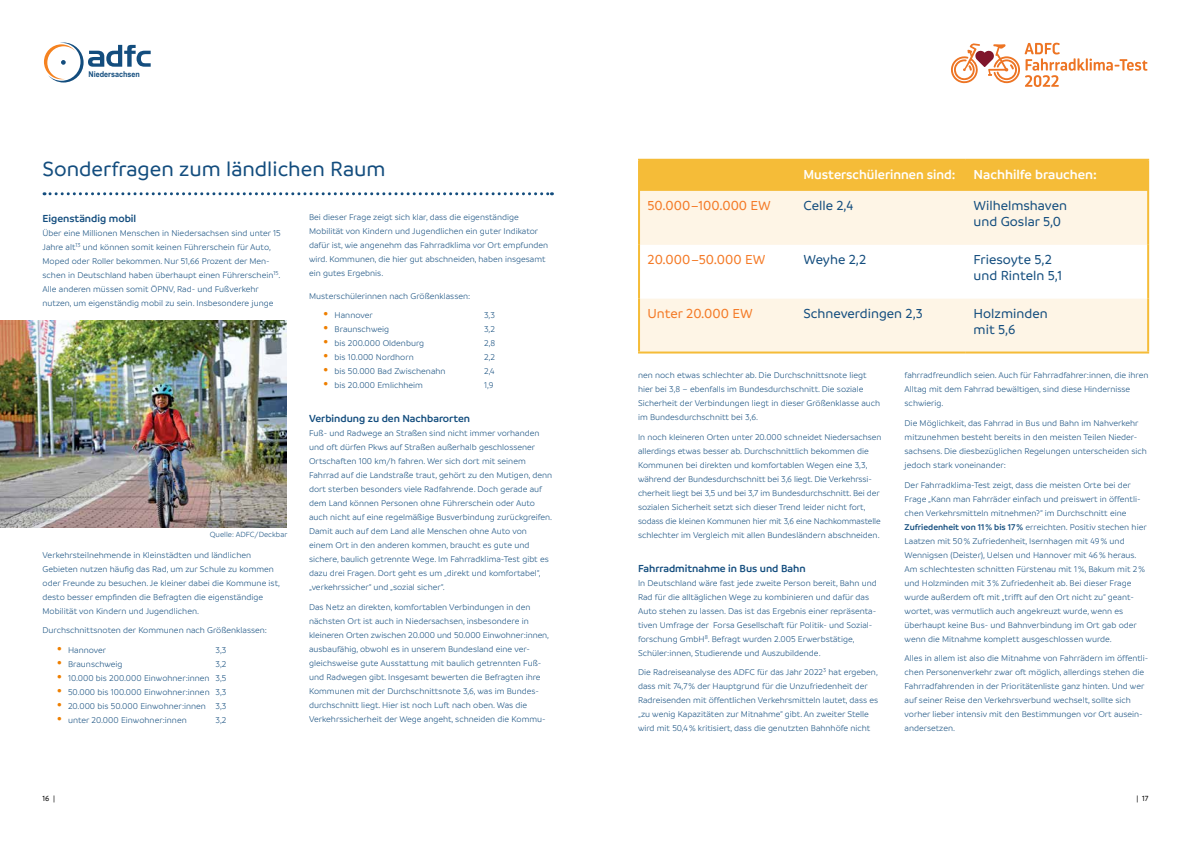
<style>
.page{position:relative;width:1191px;height:842px;background:#fff}
.page>*{position:absolute;margin:0;border:0;box-sizing:border-box;transform-origin:0 0}
.t1{font:500 22px "Branding";color:#134d7e}
.t2{font:500 14px/16px "Branding";color:#134d7e}
.t3{font:500 14px "Branding";color:#f47925}
.t4{font:600 14px "Branding";color:#fff}
.t5{font:600 11px "Branding";color:#134d7e}
.t6{font:300 9px/14px "Branding";color:#134d7e}
.t7{font:300 8px "Branding";color:#134d7e}
.t8{font:700 8px "Arial Narrow";color:#134d7e;scale:1.1 1}
.t9{font:500 8px "Branding";color:#000}
.s1{font-weight:500;font-size:16px;color:#ee7f00}
.s2{font-weight:600}
</style>
<div class="page">
<svg style="left:44px;top:43px;width:107px;height:40px"></svg>
<svg style="left:951px;top:43px;width:196px;height:44px"></svg>
<div style="left:640px;top:161px;width:507px;height:30px;background:#f5bc38"></div>
<svg style="left:640px;top:191px;width:507px;height:160px;fill:#fef5e6"></svg>
<hr style="left:638px;top:159px;width:157px;height:2px;background:#f5bc38">
<hr style="left:638px;top:161px;width:2px;height:30px;background:#f5bc38">
<hr style="left:795px;top:159px;width:170px;height:2px;background:#f5bc38">
<hr style="left:965px;top:159px;width:184px;height:2px;background:#f5bc38">
<hr style="left:1147px;top:161px;width:2px;height:30px;background:#f5bc38">
<hr style="left:638px;top:191px;width:2px;height:54px;background:#f5bc38">
<hr style="left:1147px;top:191px;width:2px;height:54px;background:#f5bc38">
<hr style="left:638px;top:245px;width:2px;height:54px;background:#f5bc38">
<hr style="left:1147px;top:245px;width:2px;height:54px;background:#f5bc38">
<hr style="left:638px;top:299px;width:2px;height:52px;background:#f5bc38">
<hr style="left:1147px;top:299px;width:2px;height:52px;background:#f5bc38">
<hr style="left:638px;top:351px;width:157px;height:2px;background:#f5bc38">
<hr style="left:795px;top:351px;width:170px;height:2px;background:#f5bc38">
<hr style="left:965px;top:351px;width:184px;height:2px;background:#f5bc38">
<svg style="left:44px;top:192px;width:508px;height:3px"></svg>
<img style="left:0;top:321px;width:286px;height:207px">
<p class="t8" style="left:89px;top:68px;width:48px">Niedersachsen</p>
<h1 class="t1" style="left:43px;top:157px;width:344px">Sonderfragen zum ländlichen Raum</h1>
<p class="t5" style="left:43px;top:212px;width:95px">Eigenständig mobil</p>
<p class="t6" style="left:43px;top:226px;width:240px">Über eine Millionen Menschen in Niedersachsen sind unter 15<br>Jahre alt<sup>13</sup> und können somit keinen Führerschein für Auto, Moped oder Roller bekommen. Nur 51,66 Prozent der Men&shy;schen in Deutschland haben überhaupt einen Führerschein<sup>15</sup>.<br>Alle anderen müssen somit ÖPNV, Rad- und Fußverkehr nutzen, um eigenständig mobil zu sein. Insbesondere junge</p>
<p class="t7" style="left:210px;top:530px;width:79px">Quelle: ADFC/Deckbar</p>
<p class="t6" style="left:43px;top:548px;width:239px">Verkehrsteilnehmende in Kleinstädten und ländlichen Gebieten nutzen häufig das Rad, um zur Schule zu kommen oder Freunde zu besuchen. Je kleiner dabei die Kommune ist, desto besser empfinden die Befragten die eigenständige Mobilität von Kindern und Jugendlichen.</p>
<p class="t6" style="left:43px;top:623px;width:226px">Durchschnittsnoten der Kommunen nach Größenklassen:</p>
<p class="t6" style="left:56px;top:643px;width:51px"><span class="s1">•</span> Hannover</p>
<p class="t6" style="left:216px;top:643px;width:12px">3,3</p>
<p class="t6" style="left:56px;top:657px;width:68px"><span class="s1">•</span> Braunschweig</p>
<p class="t6" style="left:216px;top:657px;width:12px">3,2</p>
<p class="t6" style="left:56px;top:671px;width:172px"><span class="s1">•</span> 10.000 bis 200.000 Einwohner:innen 3,5</p>
<p class="t6" style="left:56px;top:685px;width:172px"><span class="s1">•</span> 50.000 bis 100.000 Einwohner:innen 3,3</p>
<p class="t6" style="left:56px;top:699px;width:172px"><span class="s1">•</span> 20.000 bis 50.000 Einwohner:innen 3,3</p>
<p class="t6" style="left:56px;top:713px;width:132px"><span class="s1">•</span> unter 20.000 Einwohner:innen</p>
<p class="t6" style="left:216px;top:713px;width:12px">3,2</p>
<p class="t6" style="left:309px;top:210px;width:241px">Bei dieser Frage zeigt sich klar, dass die eigenständige Mobilität von Kindern und Jugendlichen ein guter Indikator dafür ist, wie angenehm das Fahrradklima vor Ort empfunden wird. Kommunen, die hier gut abschneiden, haben insgesamt ein gutes Ergebnis.</p>
<p class="t6" style="left:309px;top:289px;width:163px">Musterschülerinnen nach Größenklassen:</p>
<p class="t6" style="left:323px;top:308px;width:51px"><span class="s1">•</span> Hannover</p>
<p class="t6" style="left:484px;top:308px;width:12px">3,3</p>
<p class="t6" style="left:323px;top:322px;width:68px"><span class="s1">•</span> Braunschweig</p>
<p class="t6" style="left:484px;top:322px;width:12px">3,2</p>
<p class="t6" style="left:323px;top:336px;width:103px"><span class="s1">•</span> bis 200.000 Oldenburg</p>
<p class="t6" style="left:484px;top:336px;width:13px">2,8</p>
<p class="t6" style="left:323px;top:350px;width:92px"><span class="s1">•</span> bis 10.000 Nordhorn</p>
<p class="t6" style="left:484px;top:350px;width:12px">2,2</p>
<p class="t6" style="left:323px;top:364px;width:124px"><span class="s1">•</span> bis 50.000 Bad Zwischenahn</p>
<p class="t6" style="left:484px;top:364px;width:12px">2,4</p>
<p class="t6" style="left:323px;top:378px;width:102px"><span class="s1">•</span> bis 20.000 Emlichheim</p>
<p class="t6" style="left:484px;top:378px;width:11px">1,9</p>
<p class="t5" style="left:309px;top:412px;width:163px">Verbindung zu den Nachbarorten</p>
<p class="t6" style="left:309px;top:426px;width:245px">Fuß- und Radwege an Straßen sind nicht immer vorhanden und oft dürfen Pkws auf Straßen außerhalb geschlossener Ortschaften 100 km/h fahren. Wer sich dort mit seinem Fahrrad auf die Landstraße traut, gehört zu den Mutigen, denn dort sterben besonders viele Radfahrende. Doch gerade auf dem Land können Personen ohne Führerschein oder Auto auch nicht auf eine regelmäßige Busverbindung zurückgreifen.<br>Damit auch auf dem Land alle Menschen ohne Auto von einem Ort in den anderen kommen, braucht es gute und sichere, baulich getrennte Wege. Im Fahrradklima-Test gibt es dazu drei Fragen. Dort geht es um „direkt und komfortabel“, „verkehrssicher“ und „sozial sicher“.</p>
<p class="t6" style="left:309px;top:600px;width:241px">Das Netz an direkten, komfortablen Verbindungen in den nächsten Ort ist auch in Niedersachsen, insbesondere in kleineren Orten zwischen 20.000 und 50.000 Einwohner:innen, ausbaufähig, obwohl es in unserem Bundesland eine ver&shy;gleichsweise gute Ausstattung mit baulich getrennten Fuß&shy;und Radwegen gibt. Insgesamt bewerten die Befragten ihre Kommunen mit der Durchschnittsnote 3,6, was im Bundes&shy;durchschnitt liegt. Hier ist noch Luft nach oben. Was die Verkehrssicherheit der Wege angeht, schneiden die Kommu-</p>
<h2 class="t4" style="left:803px;top:167px;width:154px">Musterschülerinnen sind:</h2>
<h2 class="t4" style="left:973px;top:167px;width:125px">Nachhilfe brauchen:</h2>
<h2 class="t3" style="left:647px;top:198px;width:125px">50.000–100.000 EW</h2>
<h2 class="t2" style="left:803px;top:198px;width:51px">Celle 2,4</h2>
<h2 class="t2" style="left:973px;top:198px;width:95px">Wilhelmshaven und Goslar 5,0</h2>
<h2 class="t3" style="left:647px;top:252px;width:119px">20.000–50.000 EW</h2>
<h2 class="t2" style="left:803px;top:252px;width:64px">Weyhe 2,2</h2>
<h2 class="t2" style="left:973px;top:252px;width:90px">Friesoyte 5,2 und Rinteln 5,1</h2>
<h2 class="t3" style="left:647px;top:306px;width:107px">Unter 20.000 EW</h2>
<h2 class="t2" style="left:803px;top:305px;width:121px">Schneverdingen 2,3</h2>
<h2 class="t2" style="left:973px;top:305px;width:76px">Holzminden mit 5,6</h2>
<p class="t6" style="left:638px;top:369px;width:244px">nen noch etwas schlechter ab. Die Durchschnittsnote liegt hier bei 3,8 – ebenfalls im Bundesdurchschnitt. Die soziale Sicherheit der Verbindungen liegt in dieser Größenklasse auch im Bundesdurchschnitt bei 3,6.</p>
<p class="t6" style="left:638px;top:430px;width:245px">In noch kleineren Orten unter 20.000 schneidet Niedersachsen allerdings etwas besser ab. Durchschnittlich bekommen die Kommunen bei direkten und komfortablen Wegen eine 3,3, während der Bundesdurchschnitt bei 3,6 liegt. Die Verkehrssi&shy;cherheit liegt bei 3,5 und bei 3,7 im Bundesdurchschnitt. Bei der sozialen Sicherheit setzt sich dieser Trend leider nicht fort, sodass die kleinen Kommunen hier mit 3,6 eine Nachkommastelle schlechter im Vergleich mit allen Bundesländern abschneiden.</p>
<p class="t5" style="left:638px;top:562px;width:169px">Fahrradmitnahme in Bus und Bahn</p>
<p class="t6" style="left:638px;top:576px;width:240px">In Deutschland wäre fast jede zweite Person bereit, Bahn und Rad für die alltäglichen Wege zu kombinieren und dafür das Auto stehen zu lassen. Das ist das Ergebnis einer repräsenta&shy;tiven Umfrage der Forsa Gesellschaft für Politik- und Sozial&shy;forschung GmbH<sup>8</sup>. Befragt wurden 2.005 Erwerbstätige, Schüler:innen, Studierende und Auszubildende.</p>
<p class="t6" style="left:638px;top:665px;width:242px">Die Radreiseanalyse des ADFC für das Jahr 2022<sup>3</sup> hat ergeben, dass mit 74,7% der Hauptgrund für die Unzufriedenheit der Radreisenden mit öffentlichen Verkehrsmitteln lautet, dass es „zu wenig Kapazitäten zur Mitnahme“ gibt. An zweiter Stelle wird mit 50,4% kritisiert, dass die genutzten Bahnhöfe nicht</p>
<p class="t6" style="left:904px;top:368px;width:245px">fahrradfreundlich seien. Auch für Fahrradfahrer:innen, die ihren<br>Alltag mit dem Fahrrad bewältigen, sind diese Hindernisse schwierig.</p>
<p class="t6" style="left:904px;top:416px;width:244px">Die Möglichkeit, das Fahrrad in Bus und Bahn im Nahverkehr mitzunehmen besteht bereits in den meisten Teilen Nieder&shy;sachsens. Die diesbezüglichen Regelungen unterscheiden sich jedoch stark voneinander:</p>
<p class="t6" style="left:904px;top:478px;width:244px">Der Fahrradklima-Test zeigt, dass die meisten Orte bei der Frage „Kann man Fahrräder einfach und preiswert in öffentli&shy;chen Verkehrsmitteln mitnehmen?“ im Durchschnitt eine <span class="s2">Zufriedenheit von 11% bis 17%</span> erreichten. Positiv stechen hier Laatzen mit 50% Zufriedenheit, Isernhagen mit 49% und Wennigsen (Deister), Uelsen und Hannover mit 46% heraus.<br>Am schlechtesten schnitten Fürstenau mit 1%, Bakum mit 2% und Holzminden mit 3% Zufriedenheit ab. Bei dieser Frage wurde außerdem oft mit „trifft auf den Ort nicht zu“ geant&shy;wortet, was vermutlich auch angekreuzt wurde, wenn es überhaupt keine Bus- und Bahnverbindung im Ort gab oder wenn die Mitnahme komplett ausgeschlossen wurde.</p>
<p class="t6" style="left:904px;top:652px;width:245px">Alles in allem ist also die Mitnahme von Fahrrädern im öffentli&shy;chen Personenverkehr zwar oft möglich, allerdings stehen die Fahrradfahrenden in der Prioritätenliste ganz hinten. Und wer auf seiner Reise den Verkehrsverbund wechselt, sollte sich vorher lieber intensiv mit den Bestimmungen vor Ort ausein&shy;andersetzen.</p>
<p class="t9" style="left:43px;top:794px;width:14px">16 |</p>
<p class="t9" style="left:1136px;top:794px;width:14px">| 17</p>
</div>
